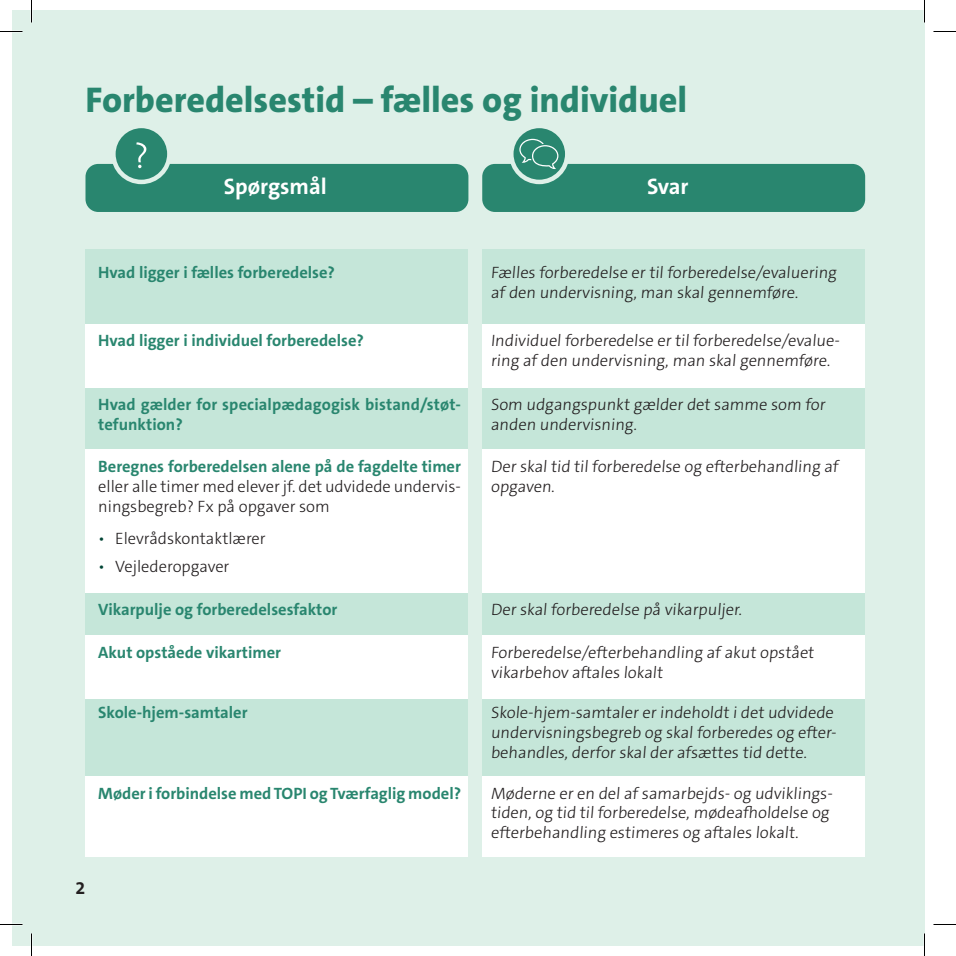
<style>
.page{position:relative;width:956px;height:956px;background:#fff}
.page>*{position:absolute;margin:0;border:0;box-sizing:border-box;transform-origin:0 0}
.t1{font:800 36px "The Sans C5";color:#29866f}
.t2{font:700 22.5px "The Sans C5";color:#fff}
.t3{font:700 18px "The Sans C5";color:#231f20}
.t4{font:300 16.5px/19.8px "The Sans C5";color:#231f20}
.t5{font:700 16.5px/19.8px "The Sans C5";color:#29866f}
.s1{color:#004535}
</style>
<div class="page">
<div style="left:12px;top:10px;width:912px;height:936px;background:#def0e8"></div>
<div style="left:85px;top:164px;width:383px;height:48px;background:#29866f;border-radius:13px"></div>
<div style="left:86px;top:324px;width:382px;height:64px;background:#fff"></div>
<div style="left:482px;top:324px;width:383px;height:64px;background:#fff"></div>
<div style="left:86px;top:250px;width:382px;height:74px;background:#c5e6d9"></div>
<div style="left:482px;top:250px;width:383px;height:74px;background:#c5e6d9"></div>
<div style="left:86px;top:388px;width:382px;height:62px;background:#c5e6d9"></div>
<div style="left:482px;top:388px;width:383px;height:62px;background:#c5e6d9"></div>
<div style="left:86px;top:588px;width:382px;height:47px;background:#c5e6d9"></div>
<div style="left:482px;top:588px;width:383px;height:47px;background:#c5e6d9"></div>
<div style="left:86px;top:694px;width:382px;height:84px;background:#c5e6d9"></div>
<div style="left:482px;top:694px;width:383px;height:84px;background:#c5e6d9"></div>
<div style="left:86px;top:450px;width:382px;height:143px;background:#fff"></div>
<div style="left:482px;top:450px;width:383px;height:143px;background:#fff"></div>
<div style="left:86px;top:635px;width:382px;height:64px;background:#fff"></div>
<div style="left:482px;top:635px;width:383px;height:64px;background:#fff"></div>
<div style="left:86px;top:776px;width:382px;height:80px;background:#fff"></div>
<div style="left:482px;top:776px;width:383px;height:80px;background:#fff"></div>
<div style="left:482px;top:164px;width:383px;height:48px;background:#29866f;border-radius:13px"></div>
<svg style="left:511px;top:126px;width:56px;height:56px"></svg>
<div style="left:509px;top:124px;width:60px;height:60px;border:4px solid #def0e8;border-radius:50%"></div>
<div style="left:113px;top:126px;width:56px;height:56px;background:#29866f;border-radius:50%"></div>
<div style="left:111px;top:124px;width:61px;height:60px;border:4px solid #def0e8;border-radius:50%"></div>
<svg style="left:519px;top:139px;width:39px;height:30px"></svg>
<svg style="left:136px;top:142px;width:10px;height:26px"></svg>
<hr style="left:0;top:923px;width:22px;height:2px;background:#fff">
<hr style="left:923px;top:0;width:2px;height:23px;background:#fff">
<hr style="left:923px;top:933px;width:2px;height:23px;background:#fff">
<svg style="left:0;top:31px;width:22px;height:1px"></svg>
<svg style="left:933px;top:31px;width:23px;height:1px"></svg>
<svg style="left:0;top:924px;width:22px;height:1px"></svg>
<svg style="left:933px;top:924px;width:23px;height:1px"></svg>
<svg style="left:31px;top:0;width:1px;height:23px"></svg>
<svg style="left:31px;top:933px;width:1px;height:23px"></svg>
<svg style="left:924px;top:0;width:1px;height:23px"></svg>
<svg style="left:924px;top:933px;width:1px;height:23px"></svg>
<h1 class="t1" style="left:86px;top:77px;width:603px">Forberedelsestid – fælles og individuel</h1>
<h2 class="t2" style="left:224px;top:172px;width:104px">Spørgsmål</h2>
<h2 class="t2" style="left:647px;top:172px;width:43px">Svar</h2>
<p class="t5" style="left:98px;top:263px;width:238px">Hvad ligger i fælles forberedelse?</p>
<p class="t4" style="left:491px;top:263px;width:349px">Fælles forberedelse er til forberedelse/evaluering af den undervisning, man skal gennemføre.</p>
<p class="t5" style="left:98px;top:331px;width:267px">Hvad ligger i individuel forberedelse?</p>
<p class="t4" style="left:491px;top:331px;width:352px">Individuel forberedelse er til forberedelse/evalue&shy;ring af den undervisning, man skal gennemføre.</p>
<p class="t5" style="left:98px;top:394px;width:364px">Hvad gælder for specialpædagogisk bistand/støt&shy;tefunktion?</p>
<p class="t4" style="left:491px;top:394px;width:338px">Som udgangspunkt gælder det samme som for anden undervisning.</p>
<p class="t5" style="left:98px;top:457px;width:364px">Beregnes forberedelsen alene på de fagdelte timer</p>
<p class="t4" style="left:98px;top:476px;width:364px">eller alle timer med elever jf. det udvidede undervis&shy;ningsbegreb? Fx på opgaver som</p>
<p class="t4" style="left:98px;top:529px;width:169px"><span class="s1">•</span> Elevrådskontaktlærer</p>
<p class="t4" style="left:98px;top:557px;width:133px"><span class="s1">•</span> Vejlederopgaver</p>
<p class="t4" style="left:491px;top:457px;width:349px">Der skal tid til forberedelse og efterbehandling af opgaven.</p>
<p class="t5" style="left:98px;top:600px;width:241px">Vikarpulje og forberedelsesfaktor</p>
<p class="t4" style="left:491px;top:600px;width:254px">Der skal forberedelse på vikarpuljer.</p>
<p class="t5" style="left:98px;top:642px;width:184px">Akut opståede vikartimer</p>
<p class="t4" style="left:491px;top:642px;width:327px">Forberedelse/efterbehandling af akut opstået vikarbehov aftales lokalt</p>
<p class="t5" style="left:98px;top:703px;width:151px">Skole-hjem-samtaler</p>
<p class="t4" style="left:491px;top:703px;width:349px">Skole-hjem-samtaler er indeholdt i det udvidede undervisningsbegreb og skal forberedes og efter&shy;behandles, derfor skal der afsættes tid dette.</p>
<p class="t5" style="left:98px;top:783px;width:364px">Møder i forbindelse med TOPI og Tværfaglig model?</p>
<p class="t4" style="left:491px;top:783px;width:345px">Møderne er en del af samarbejds- og udviklings&shy;tiden, og tid til forberedelse, mødeafholdelse og efterbehandling estimeres og aftales lokalt.</p>
<p class="t3" style="left:76px;top:876px;width:11px">2</p>
</div>
